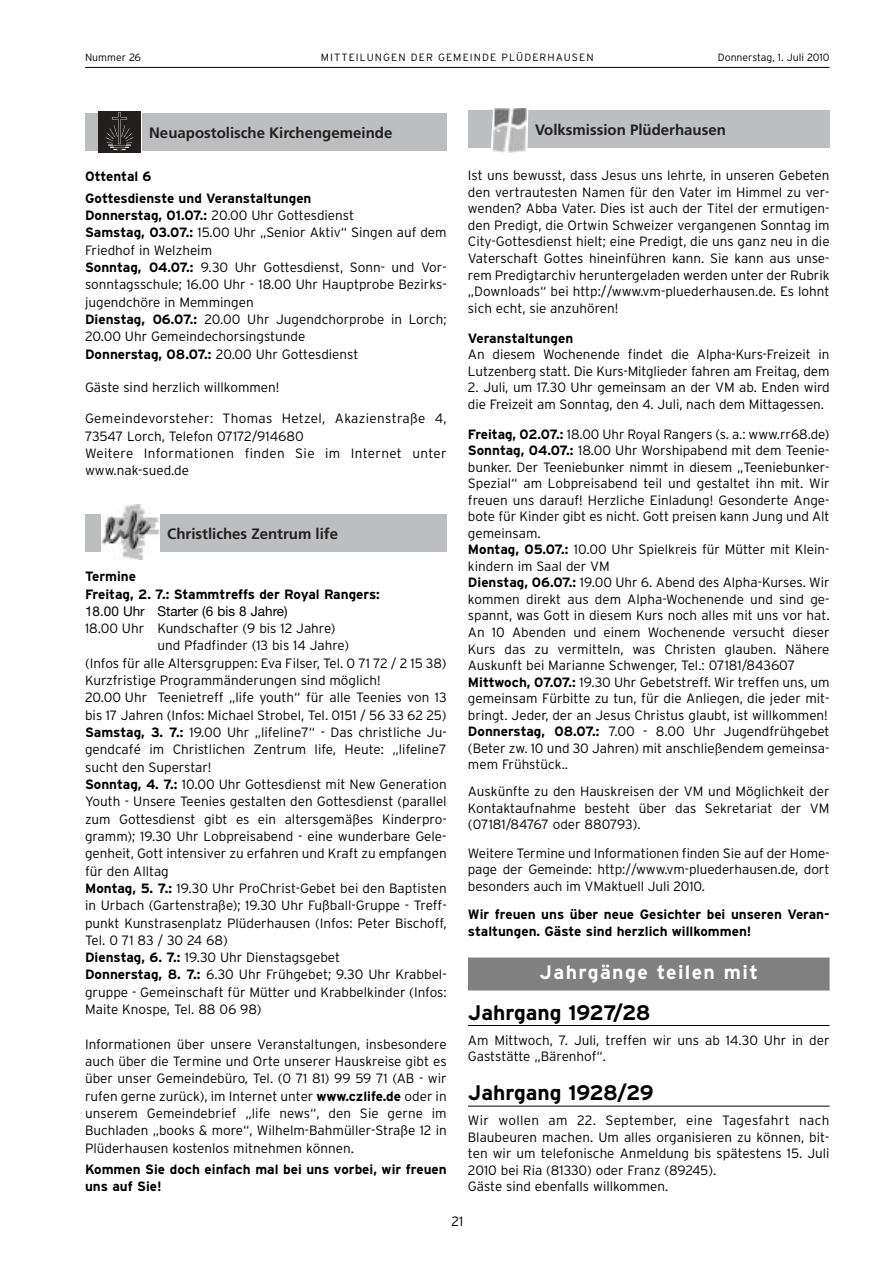
<style>
.page{position:relative;width:893px;height:1263px;background:#fff}
.page>*{position:absolute;margin:0;border:0;box-sizing:border-box;transform-origin:0 0}
.t1{font:700 21px "Interstate";color:#000}
.t2{font:700 19.5px "Interstate";letter-spacing:.07em;color:#fff}
.t3{font:700 15px "Frutiger";color:#231f1f}
.t4{font:300 13.5px/16.5px "Interstate";color:#000}
.t5{font:700 13.5px/17.2px "Interstate";color:#000}
.t6{font:300 13.5px/17.2px "Interstate";letter-spacing:.025em;color:#000}
.t7{font:13.5px "Helvetica Neue";color:#000}
.t8{font:300 10.5px "Interstate";letter-spacing:.105em;color:#000}
.t9{font:300 10.5px "Interstate";color:#000}
.s1{font-weight:700}
</style>
<div class="page">
<hr style="left:85px;top:67px;width:744px;height:1px;background:#000">
<div style="left:85px;top:514px;width:361px;height:37px;background:#bcbec0"></div>
<img style="left:102px;top:505px;width:57px;height:55px">
<div style="left:85px;top:114px;width:361px;height:37px;background:#bcbec0"></div>
<div style="left:98px;top:111px;width:43px;height:42px;background:#231f1f"></div>
<img style="left:105px;top:112px;width:29px;height:39px">
<div style="left:468px;top:958px;width:361px;height:33px;background:#808080"></div>
<hr style="left:468px;top:1025px;width:361px;height:1px;background:#000">
<hr style="left:468px;top:1106px;width:361px;height:1px;background:#000">
<div style="left:468px;top:111px;width:361px;height:37px;background:#bcbec0"></div>
<svg style="left:490px;top:108px;width:39px;height:45px"></svg>
<img style="left:493px;top:108px;width:33px;height:44px">
<p class="t9" style="left:85px;top:53px;width:57px">Nummer 26</p>
<p class="t8" style="left:321px;top:53px;width:274px">MITTEILUNGEN DER GEMEINDE PLÜDERHAUSEN</p>
<p class="t9" style="left:717px;top:53px;width:113px">Donnerstag, 1. Juli 2010</p>
<p class="t3" style="left:149px;top:127px;width:245px">Neuapostolische Kirchengemeinde</p>
<p class="t5" style="left:85px;top:167px;width:228px;line-height:21.6px">Ottental 6<br>Gottesdienste und Veranstaltungen</p>
<p class="t4" style="left:85px;top:208px;width:363px;line-height:17.2px"><span class="s1">Donnerstag, 01.07.:</span> 20.00 Uhr Gottesdienst<br><span class="s1">Samstag, 03.07.:</span> 15.00 Uhr „Senior Aktiv“ Singen auf dem Friedhof in Welzheim<br><span class="s1">Sonntag, 04.07.:</span> 9.30 Uhr Gottesdienst, Sonn- und Vor&shy;sonntagsschule; 16.00 Uhr - 18.00 Uhr Hauptprobe Bezirks&shy;jugendchöre in Memmingen<br><span class="s1">Dienstag, 06.07.:</span> 20.00 Uhr Jugendchorprobe in Lorch; 20.00 Uhr Gemeindechorsingstunde<br><span class="s1">Donnerstag, 08.07.:</span> 20.00 Uhr Gottesdienst</p>
<p class="t4" style="left:85px;top:380px;width:196px">Gäste sind herzlich willkommen!</p>
<p class="t6" style="left:85px;top:411px;width:363px">Gemeindevorsteher: Thomas Hetzel, Akazienstraße 4, 73547 Lorch, Telefon 07172/914680<br>Weitere Informationen finden Sie im Internet unter www.nak-sued.de</p>
<p class="t3" style="left:167px;top:528px;width:172px">Christliches Zentrum life</p>
<p class="t5" style="left:85px;top:569px;width:296px">Termine<br>Freitag, 2. 7.: Stammtreffs der Royal Rangers:</p>
<p class="t7" style="left:85px;top:606px;width:204px">18.00 Uhr Starter (6 bis 8 Jahre)</p>
<p class="t4" style="left:85px;top:621px;width:252px">18.00 Uhr Kundschafter (9 bis 12 Jahre)</p>
<p class="t4" style="left:157px;top:639px;width:193px">und Pfadfinder (13 bis 14 Jahre)</p>
<p class="t4" style="left:85px;top:656px;width:363px">(Infos für alle Altersgruppen: Eva Filser, Tel. 0 71 72 / 2 15 38)</p>
<p class="t4" style="left:85px;top:673px;width:297px">Kurzfristige Programmänderungen sind möglich!</p>
<p class="t4" style="left:85px;top:691px;width:363px">20.00 Uhr Teenietreff „life youth“ für alle Teenies von 13</p>
<p class="t4" style="left:85px;top:708px;width:363px">bis 17 Jahren (Infos: Michael Strobel, Tel. 0151 / 56 33 62 25)</p>
<p class="t4" style="left:85px;top:725px;width:363px"><span class="s1">Samstag, 3. 7.:</span> 19.00 Uhr „lifeline7“ - Das christliche Ju-</p>
<p class="t4" style="left:85px;top:743px;width:363px">gendcafé im Christlichen Zentrum life, Heute: „lifeline7</p>
<p class="t4" style="left:85px;top:760px;width:128px">sucht den Superstar!</p>
<p class="t4" style="left:85px;top:777px;width:363px"><span class="s1">Sonntag, 4. 7.:</span> 10.00 Uhr Gottesdienst mit New Generation</p>
<p class="t4" style="left:85px;top:795px;width:363px">Youth - Unsere Teenies gestalten den Gottesdienst (parallel</p>
<p class="t4" style="left:85px;top:812px;width:363px">zum Gottesdienst gibt es ein altersgemäßes Kinderpro-</p>
<p class="t4" style="left:85px;top:829px;width:363px">gramm); 19.30 Uhr Lobpreisabend - eine wunderbare Gele-</p>
<p class="t4" style="left:85px;top:847px;width:363px">genheit, Gott intensiver zu erfahren und Kraft zu empfangen</p>
<p class="t4" style="left:85px;top:864px;width:85px">für den Alltag</p>
<p class="t4" style="left:85px;top:881px;width:363px"><span class="s1">Montag, 5. 7.:</span> 19.30 Uhr ProChrist-Gebet bei den Baptisten</p>
<p class="t4" style="left:85px;top:898px;width:363px">in Urbach (Gartenstraße); 19.30 Uhr Fußball-Gruppe - Treff-</p>
<p class="t4" style="left:85px;top:916px;width:363px">punkt Kunstrasenplatz Plüderhausen (Infos: Peter Bischoff,</p>
<p class="t4" style="left:85px;top:933px;width:144px">Tel. 0 71 83 / 30 24 68)</p>
<p class="t4" style="left:85px;top:950px;width:256px"><span class="s1">Dienstag, 6. 7.:</span> 19.30 Uhr Dienstagsgebet</p>
<p class="t4" style="left:85px;top:968px;width:363px"><span class="s1">Donnerstag, 8. 7.:</span> 6.30 Uhr Frühgebet; 9.30 Uhr Krabbel-</p>
<p class="t4" style="left:85px;top:985px;width:363px">gruppe - Gemeinschaft für Mütter und Krabbelkinder (Infos:</p>
<p class="t4" style="left:85px;top:1002px;width:178px">Maite Knospe, Tel. 88 06 98)</p>
<p class="t4" style="left:85px;top:1037px;width:363px;line-height:17.2px;text-align:justify">Informationen über unsere Veranstaltungen, insbesondere auch über die Termine und Orte unserer Hauskreise gibt es über unser Gemeindebüro, Tel. (0 71 81) 99 59 71 (AB - wir rufen gerne zurück), im Internet unter <span class="s1">www.czlife.de</span> oder in unserem Gemeindebrief „life news“, den Sie gerne im Buchladen „books &amp; more“, Wilhelm-Bahmüller-Straße 12 in Plüderhausen kostenlos mitnehmen können.</p>
<p class="t5" style="left:85px;top:1162px;width:363px">Kommen Sie doch einfach mal bei uns vorbei, wir freuen uns auf Sie!</p>
<p class="t3" style="left:535px;top:124px;width:192px">Volksmission Plüderhausen</p>
<p class="t4" style="left:468px;top:169px;width:363px;text-align:justify">Ist uns bewusst, dass Jesus uns lehrte, in unseren Gebeten den vertrautesten Namen für den Vater im Himmel zu ver&shy;wenden? Abba Vater. Dies ist auch der Titel der ermutigen&shy;den Predigt, die Ortwin Schweizer vergangenen Sonntag im City-Gottesdienst hielt; eine Predigt, die uns ganz neu in die Vaterschaft Gottes hineinführen kann. Sie kann aus unse&shy;rem Predigtarchiv heruntergeladen werden unter der Rubrik „Downloads“ bei http://www.vm-pluederhausen.de. Es lohnt sich echt, sie anzuhören!</p>
<p class="t5" style="left:468px;top:330px;width:107px">Veranstaltungen</p>
<p class="t4" style="left:468px;top:347px;width:363px">An diesem Wochenende findet die Alpha-Kurs-Freizeit in<br>Lutzenberg statt. Die Kurs-Mitglieder fahren am Freitag, dem</p>
<p class="t4" style="left:468px;top:380px;width:363px">2. Juli, um 17.30 Uhr gemeinsam an der VM ab. Enden wird die Freizeit am Sonntag, den 4. Juli, nach dem Mittagessen.</p>
<p class="t4" style="left:468px;top:427px;width:363px"><span class="s1">Freitag, 02.07.:</span> 18.00 Uhr Royal Rangers (s. a.: www.rr68.de)<br><span class="s1">Sonntag, 04.07.:</span> 18.00 Uhr Worshipabend mit dem Teenie&shy;bunker. Der Teeniebunker nimmt in diesem „Teeniebunker-Spezial“ am Lobpreisabend teil und gestaltet ihn mit. Wir freuen uns darauf! Herzliche Einladung! Gesonderte Ange&shy;bote für Kinder gibt es nicht. Gott preisen kann Jung und Alt gemeinsam.<br><span class="s1">Montag, 05.07.:</span> 10.00 Uhr Spielkreis für Mütter mit Klein&shy;kindern im Saal der VM<br><span class="s1">Dienstag, 06.07.:</span> 19.00 Uhr 6. Abend des Alpha-Kurses. Wir kommen direkt aus dem Alpha-Wochenende und sind ge&shy;spannt, was Gott in diesem Kurs noch alles mit uns vor hat.<br>An 10 Abenden und einem Wochenende versucht dieser Kurs das zu vermitteln, was Christen glauben. Nähere Auskunft bei Marianne Schwenger, Tel.: 07181/843607<br><span class="s1">Mittwoch, 07.07.:</span> 19.30 Uhr Gebetstreff. Wir treffen uns, um gemeinsam Fürbitte zu tun, für die Anliegen, die jeder mit&shy;bringt. Jeder, der an Jesus Christus glaubt, ist willkommen!<br><span class="s1">Donnerstag, 08.07.:</span> 7.00 - 8.00 Uhr Jugendfrühgebet (Beter zw. 10 und 30 Jahren) mit anschließendem gemeinsa&shy;mem Frühstück..</p>
<p class="t4" style="left:468px;top:785px;width:363px;text-align:justify">Auskünfte zu den Hauskreisen der VM und Möglichkeit der Kontaktaufnahme besteht über das Sekretariat der VM (07181/84767 oder 880793).</p>
<p class="t4" style="left:468px;top:846px;width:363px;text-align:justify">Weitere Termine und Informationen finden Sie auf der Home&shy;page der Gemeinde: http://www.vm-pluederhausen.de, dort besonders auch im VMaktuell Juli 2010.</p>
<p class="t5" style="left:468px;top:908px;width:363px;line-height:16.5px">Wir freuen uns über neue Gesichter bei unseren Veran&shy;staltungen. Gäste sind herzlich willkommen!</p>
<h2 class="t2" style="left:539px;top:965px;width:220px">Jahrgänge teilen mit</h2>
<h1 class="t1" style="left:468px;top:1005px;width:184px">Jahrgang 1927/28</h1>
<p class="t4" style="left:468px;top:1033px;width:363px">Am Mittwoch, 7. Juli, treffen wir uns ab 14.30 Uhr in der<br>Gaststätte „Bärenhof“.</p>
<h1 class="t1" style="left:468px;top:1085px;width:187px">Jahrgang 1928/29</h1>
<p class="t4" style="left:468px;top:1114px;width:363px">Wir wollen am 22. September, eine Tagesfahrt nach Blaubeuren machen. Um alles organisieren zu können, bit&shy;ten wir um telefonische Anmeldung bis spätestens 15. Juli 2010 bei Ria (81330) oder Franz (89245).<br>Gäste sind ebenfalls willkommen.</p>
<p class="t4" style="left:451px;top:1214px;width:13px">21</p>
</div>
